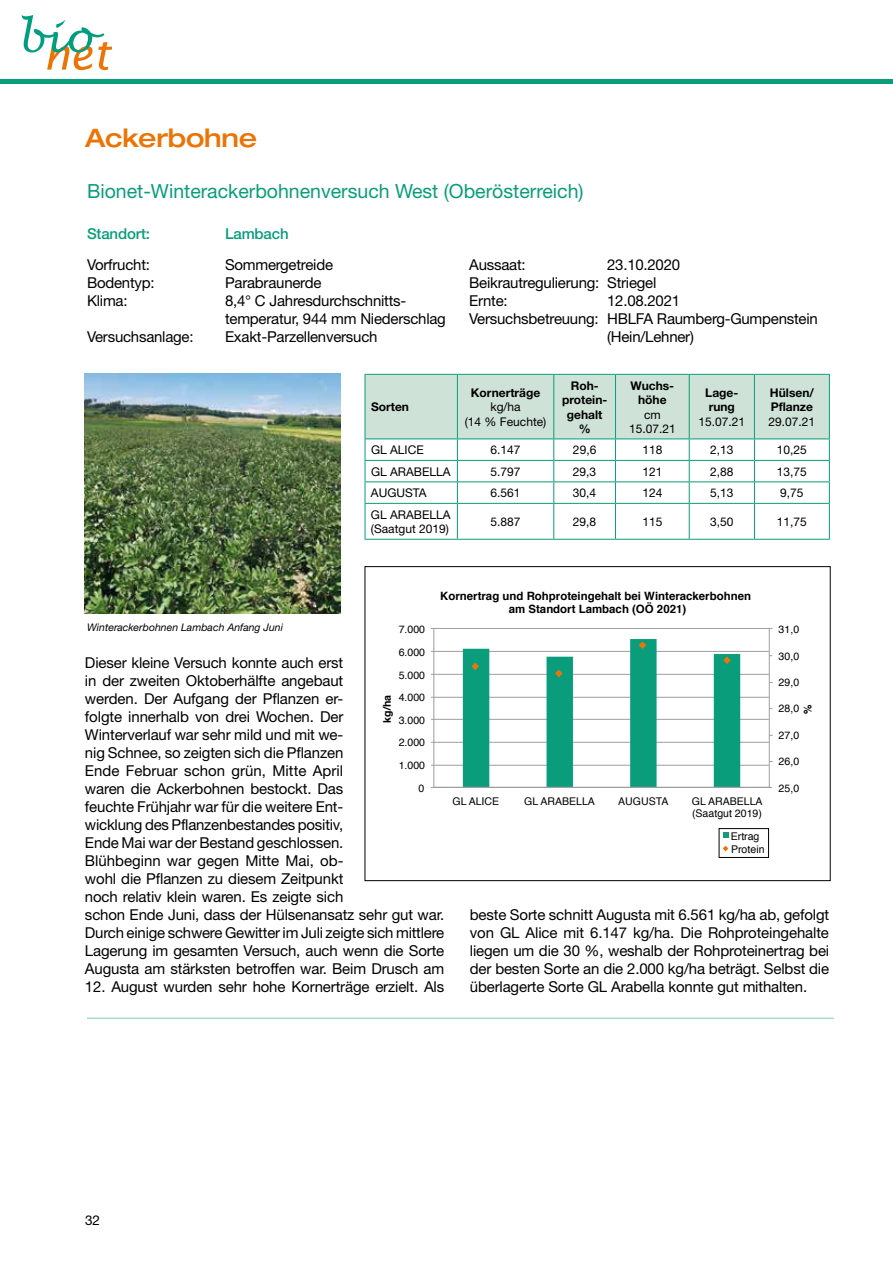
<style>
.page{position:relative;width:893px;height:1263px;background:#fff}
.page>*{position:absolute;margin:0;border:0;box-sizing:border-box;transform-origin:0 0}
.t1{font:500 expanded 25.5px "Helvetica Neue";letter-spacing:-.01em;color:#ec7405}
.t2{font:19.5px "Helvetica Neue";color:#099d7b}
.t3{font:15px/18px "Helvetica Neue";letter-spacing:-.01em;color:#000}
.t4{font:500 15px "Helvetica Neue";letter-spacing:-.01em;color:#099d7b}
.t5{font:13.5px "Helvetica Neue";color:#000}
.t6{font:12px/14.4px "Helvetica Neue";color:#000;text-align:center}
.t7{font:700 12px/14.4px "Helvetica Neue";color:#000;text-align:center}
.t8{font:700 11.4px/13.2px "Helvetica";color:#000;text-align:center}
.t9{font:10.65px/12.3px "Helvetica";color:#000}
.t10{font:italic 10.5px "Helvetica Neue";color:#000}
.t11{font:700 10.5px "Helvetica";color:#000}
</style>
<div class="page">
<div style="left:0;top:79px;width:893px;height:5px;background:#099d7b"></div>
<svg style="left:22px;top:15px;width:90px;height:55px"></svg>
<hr style="left:87px;top:1018px;width:747px;height:1px;background:#099d7b">
<hr style="left:365px;top:503px;width:92px;height:1px;background:#099d7b">
<hr style="left:457px;top:503px;width:97px;height:1px;background:#099d7b">
<hr style="left:554px;top:503px;width:61px;height:1px;background:#099d7b">
<hr style="left:615px;top:503px;width:74px;height:1px;background:#099d7b">
<hr style="left:689px;top:503px;width:65px;height:1px;background:#099d7b">
<hr style="left:754px;top:503px;width:76px;height:1px;background:#099d7b">
<hr style="left:365px;top:539px;width:92px;height:1px;background:#099d7b">
<hr style="left:457px;top:539px;width:97px;height:1px;background:#099d7b">
<hr style="left:554px;top:539px;width:61px;height:1px;background:#099d7b">
<hr style="left:615px;top:539px;width:74px;height:1px;background:#099d7b">
<hr style="left:689px;top:539px;width:65px;height:1px;background:#099d7b">
<hr style="left:754px;top:539px;width:76px;height:1px;background:#099d7b">
<svg style="left:365px;top:374px;width:465px;height:129px"></svg>
<hr style="left:365px;top:504px;width:1px;height:35px;background:#099d7b">
<hr style="left:457px;top:504px;width:1px;height:35px;background:#099d7b">
<hr style="left:553px;top:504px;width:1px;height:35px;background:#099d7b">
<hr style="left:615px;top:504px;width:1px;height:35px;background:#099d7b">
<hr style="left:689px;top:504px;width:1px;height:35px;background:#099d7b">
<hr style="left:754px;top:504px;width:1px;height:35px;background:#099d7b">
<hr style="left:829px;top:504px;width:1px;height:35px;background:#099d7b">
<img style="left:85px;top:374px;width:256px;height:239px">
<hr style="left:431px;top:765px;width:338px;height:1px;background:#9c9e9f">
<hr style="left:431px;top:742px;width:338px;height:1px;background:#9c9e9f">
<hr style="left:431px;top:719px;width:338px;height:1px;background:#9c9e9f">
<hr style="left:431px;top:697px;width:338px;height:1px;background:#9c9e9f">
<hr style="left:431px;top:674px;width:338px;height:1px;background:#9c9e9f">
<hr style="left:431px;top:651px;width:338px;height:1px;background:#9c9e9f">
<div style="left:434px;top:628px;width:335px;height:159px;border:1px solid #9c9e9f"></div>
<hr style="left:431px;top:787px;width:341px;height:1px;background:#9c9e9f">
<svg style="left:463px;top:639px;width:277px;height:148px"></svg>
<svg style="left:723px;top:832px;width:5px;height:6px"></svg>
<svg style="left:723px;top:846px;width:5px;height:5px"></svg>
<div style="left:719px;top:828px;width:50px;height:30px;border:1px solid #000"></div>
<div style="left:365px;top:566px;width:465px;height:315px;border:1px solid #000"></div>
<h1 class="t1" style="left:85px;top:123px;width:173px">Ackerbohne</h1>
<h2 class="t2" style="left:87px;top:179px;width:498px">Bionet-Winterackerbohnenversuch West (Oberösterreich)</h2>
<p class="t4" style="left:87px;top:225px;width:64px">Standort:</p>
<p class="t4" style="left:225px;top:225px;width:65px">Lambach</p>
<p class="t3" style="left:87px;top:255px;width:64px">Vorfrucht:</p>
<p class="t3" style="left:225px;top:255px;width:110px">Sommergetreide</p>
<p class="t3" style="left:87px;top:273px;width:69px">Bodentyp:</p>
<p class="t3" style="left:225px;top:273px;width:98px">Parabraunerde</p>
<p class="t3" style="left:87px;top:291px;width:42px">Klima:</p>
<p class="t3" style="left:225px;top:291px;width:222px">8,4° C Jahresdurchschnitts&shy;temperatur, 944 mm Niederschlag</p>
<p class="t3" style="left:87px;top:327px;width:108px">Versuchsanlage:</p>
<p class="t3" style="left:225px;top:327px;width:154px">Exakt-Parzellenversuch</p>
<p class="t3" style="left:469px;top:255px;width:58px">Aussaat:</p>
<p class="t3" style="left:469px;top:255px;width:213px;text-indent:138px">23.10.2020<br>Beikrautregulierung: Striegel<br>Ernte:</p>
<p class="t3" style="left:607px;top:291px;width:75px">12.08.2021</p>
<p class="t3" style="left:469px;top:309px;width:350px">Versuchsbetreuung: HBLFA Raumberg-Gumpenstein</p>
<p class="t3" style="left:607px;top:327px;width:88px">(Hein/Lehner)</p>
<p class="t7" style="left:371px;top:400px;width:40px">Sorten</p>
<p class="t7" style="left:471px;top:385px;width:71px">Kornerträge</p>
<p class="t6" style="left:465px;top:400px;width:83px">kg/ha<br>(14 % Feuchte)</p>
<p class="t7" style="left:562px;top:378px;width:47px">Roh&shy;protein&shy;gehalt %</p>
<p class="t7" style="left:631px;top:378px;width:45px">Wuchs&shy;höhe</p>
<p class="t6" style="left:629px;top:407px;width:48px">cm<br>15.07.21</p>
<p class="t7" style="left:705px;top:385px;width:35px;text-align:left">Lage&shy;rung</p>
<p class="t6" style="left:698px;top:414px;width:48px">15.07.21</p>
<p class="t7" style="left:770px;top:385px;width:46px;text-align:left">Hülsen/<br>Pflanze</p>
<p class="t6" style="left:768px;top:414px;width:48px">29.07.21</p>
<p class="t6" style="left:371px;top:443px;width:54px">GL ALICE</p>
<p class="t6" style="left:491px;top:443px;width:32px">6.147</p>
<p class="t6" style="left:573px;top:443px;width:25px">29,6</p>
<p class="t6" style="left:642px;top:443px;width:22px">118</p>
<p class="t6" style="left:710px;top:443px;width:25px">2,13</p>
<p class="t6" style="left:777px;top:443px;width:32px">10,25</p>
<p class="t6" style="left:371px;top:464px;width:81px">GL ARABELLA</p>
<p class="t6" style="left:491px;top:464px;width:32px">5.797</p>
<p class="t6" style="left:573px;top:464px;width:25px">29,3</p>
<p class="t6" style="left:642px;top:464px;width:22px">121</p>
<p class="t6" style="left:710px;top:464px;width:25px">2,88</p>
<p class="t6" style="left:777px;top:464px;width:32px">13,75</p>
<p class="t6" style="left:371px;top:486px;width:57px">AUGUSTA</p>
<p class="t6" style="left:491px;top:486px;width:32px">6.561</p>
<p class="t6" style="left:573px;top:486px;width:25px">30,4</p>
<p class="t6" style="left:642px;top:486px;width:22px">124</p>
<p class="t6" style="left:710px;top:486px;width:25px">5,13</p>
<p class="t6" style="left:780px;top:486px;width:25px">9,75</p>
<p class="t6" style="left:371px;top:507px;width:81px;text-align:left">GL ARABELLA (Saatgut 2019)</p>
<p class="t6" style="left:491px;top:514px;width:32px">5.887</p>
<p class="t6" style="left:573px;top:514px;width:25px">29,8</p>
<p class="t6" style="left:642px;top:514px;width:22px">115</p>
<p class="t6" style="left:710px;top:514px;width:25px">3,50</p>
<p class="t6" style="left:777px;top:514px;width:32px">11,75</p>
<p class="t10" style="left:87px;top:620px;width:197px">Winterackerbohnen Lambach Anfang Juni</p>
<p class="t9" style="left:399px;top:624px;width:28px">7.000</p>
<p class="t8" style="left:440px;top:590px;width:312px">Kornertrag und Rohproteingehalt bei Winterackerbohnen am Standort Lambach (OÖ 2021)</p>
<p class="t9" style="left:779px;top:624px;width:22px">31,0</p>
<p class="t9" style="left:399px;top:646px;width:28px">6.000</p>
<p class="t9" style="left:779px;top:650px;width:22px">30,0</p>
<p class="t3" style="left:85px;top:653px;width:361px">Dieser kleine Versuch konnte auch erst<br>in der zweiten Oktoberhälfte angebaut<br>werden. Der Aufgang der Pflanzen er-<br>folgte innerhalb von drei Wochen. Der<br>Winterverlauf war sehr mild und mit we-<br>nig Schnee, so zeigten sich die Pflanzen<br>Ende Februar schon grün, Mitte April<br>waren die Ackerbohnen bestockt. Das<br>feuchte Frühjahr war für die weitere Ent-<br>wicklung des Pflanzenbestandes positiv,<br>Ende Mai war der Bestand geschlossen.<br>Blühbeginn war gegen Mitte Mai, ob-<br>wohl die Pflanzen zu diesem Zeitpunkt<br>noch relativ klein waren. Es zeigte sich<br>schon Ende Juni, dass der Hülsenansatz sehr gut war.<br>Durch einige schwere Gewitter im Juli zeigte sich mittlere Lagerung im gesamten Versuch, auch wenn die Sorte Augusta am stärksten betroffen war. Beim Drusch am</p>
<p class="t3" style="left:85px;top:977px;width:361px">12. August wurden sehr hohe Kornerträge erzielt. Als</p>
<p class="t9" style="left:399px;top:669px;width:28px">5.000</p>
<p class="t9" style="left:779px;top:676px;width:22px">29,0</p>
<p class="t9" style="left:399px;top:692px;width:28px">4.000</p>
<p class="t11" style="left:379px;top:723px;width:29px;rotate:-90deg">kg/ha</p>
<p class="t11" style="left:799px;top:714px;width:11px;rotate:-90deg">%</p>
<p class="t9" style="left:779px;top:703px;width:22px">28,0</p>
<p class="t9" style="left:399px;top:714px;width:28px">3.000</p>
<p class="t9" style="left:779px;top:729px;width:22px">27,0</p>
<p class="t9" style="left:399px;top:737px;width:28px">2.000</p>
<p class="t9" style="left:779px;top:756px;width:22px">26,0</p>
<p class="t9" style="left:399px;top:759px;width:28px">1.000</p>
<p class="t9" style="left:779px;top:782px;width:22px">25,0</p>
<p class="t9" style="left:418px;top:782px;width:7px">0</p>
<p class="t9" style="left:453px;top:795px;width:48px">GL ALICE</p>
<p class="t9" style="left:524px;top:795px;width:72px">GL ARABELLA</p>
<p class="t9" style="left:618px;top:795px;width:52px">AUGUSTA</p>
<p class="t9" style="left:692px;top:795px;width:72px">GL ARABELLA (Saatgut 2019)</p>
<p class="t9" style="left:731px;top:829px;width:35px;line-height:13.5px">Ertrag<br>Protein</p>
<p class="t3" style="left:470px;top:905px;width:361px;text-align:justify">beste Sorte schnitt Augusta mit 6.561 kg/ha ab, gefolgt von GL Alice mit 6.147 kg/ha. Die Rohproteingehalte liegen um die 30 %, weshalb der Rohproteinertrag bei der besten Sorte an die 2.000 kg/ha beträgt. Selbst die überlagerte Sorte GL Arabella konnte gut mithalten.</p>
<p class="t5" style="left:85px;top:1212px;width:17px">32</p>
</div>
